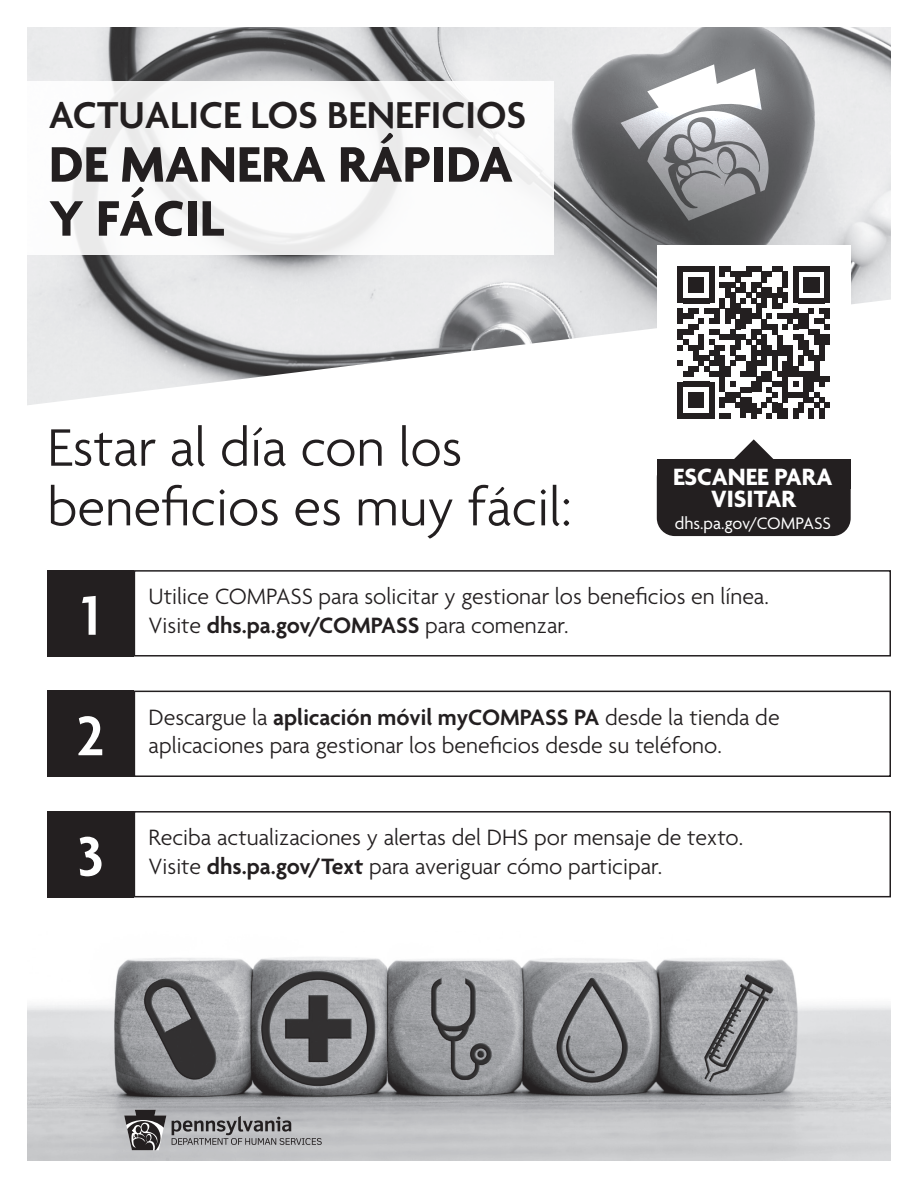
<style>
.page{position:relative;width:918px;height:1188px;background:#fff}
.page>*{position:absolute;margin:0;border:0;box-sizing:border-box;transform-origin:0 0}
.t1{font:600 60px "Agenda";color:#fff}
.t2{font:300 57px/59.7px "Agenda";color:#231f20}
.t3{font:700 54px/54px "Agenda";color:#231f20}
.t4{font:600 40.5px "Agenda";color:#231f20}
.t5{font:700 25.5px/22.5px "Agenda";color:#fff;text-align:center}
.t6{font:300 24px "Agenda";color:#231f20}
.t7{font:18px "Agenda";color:#fff}
.s1{font-weight:600}
</style>
<div class="page">
<img style="left:27px;top:27px;width:864px;height:378px">
<svg style="left:27px;top:81px;width:527px;height:174px"></svg>
<img style="left:27px;top:957px;width:864px;height:204px">
<div style="left:657px;top:459px;width:194px;height:29px;background:#231f20"></div>
<div style="left:657px;top:459px;width:194px;height:77px;background:#231f20;border-radius:18px"></div>
<div style="left:657px;top:245px;width:194px;height:214px;background:#fff"></div>
<svg style="left:678px;top:266px;width:152px;height:152px"></svg>
<svg style="left:734px;top:439px;width:40px;height:20px"></svg>
<div style="left:134px;top:570px;width:757px;height:87px;border:2px solid #231f20"></div>
<div style="left:47px;top:570px;width:87px;height:87px;background:#231f20"></div>
<div style="left:134px;top:691px;width:757px;height:86px;border:2px solid #231f20"></div>
<div style="left:47px;top:691px;width:87px;height:86px;background:#231f20"></div>
<div style="left:134px;top:811px;width:757px;height:86px;border:2px solid #231f20"></div>
<div style="left:47px;top:811px;width:87px;height:86px;background:#231f20"></div>
<svg style="left:172px;top:1116px;width:150px;height:29px;background:#99999b"></svg>
<svg style="left:124px;top:1110px;width:42px;height:40px;background:#6d6b6c"></svg>
<div style="left:142px;top:1124px;width:6px;height:8px;background:#231f20;border-radius:50%"></div>
<svg style="left:621px;top:64px;width:153px;height:157px"></svg>
<p class="t4" style="left:49px;top:93px;width:479px">ACTUALICE LOS BENEFICIOS</p>
<p class="t3" style="left:49px;top:141px;width:466px">DE MANERA RÁPIDA<br>Y FÁCIL</p>
<p class="t2" style="left:47px;top:421px;width:526px">Estar al día con los beneficios es muy fácil:</p>
<p class="t5" style="left:673px;top:467px;width:161px">ESCANEE PARA<br>VISITAR</p>
<p class="t7" style="left:675px;top:513px;width:158px">dhs.pa.gov/COMPASS</p>
<p class="t1" style="left:82px;top:583px;width:19px">1</p>
<p class="t1" style="left:76px;top:704px;width:29px">2</p>
<p class="t1" style="left:77px;top:824px;width:28px">3</p>
<p class="t6" style="left:149px;top:584px;width:622px">Utilice COMPASS para solicitar y gestionar los beneficios en línea.</p>
<p class="t6" style="left:149px;top:612px;width:421px">Visite <span class="s1">dhs.pa.gov/COMPASS</span> para comenzar.</p>
<p class="t6" style="left:149px;top:704px;width:633px">Descargue la <span class="s1">aplicación móvil myCOMPASS PA</span> desde la tienda de</p>
<p class="t6" style="left:149px;top:733px;width:575px">aplicaciones para gestionar los beneficios desde su teléfono.</p>
<p class="t6" style="left:149px;top:824px;width:596px">Reciba actualizaciones y alertas del DHS por mensaje de texto.</p>
<p class="t6" style="left:149px;top:853px;width:515px">Visite <span class="s1">dhs.pa.gov/Text</span> para averiguar cómo participar.</p>
</div>
